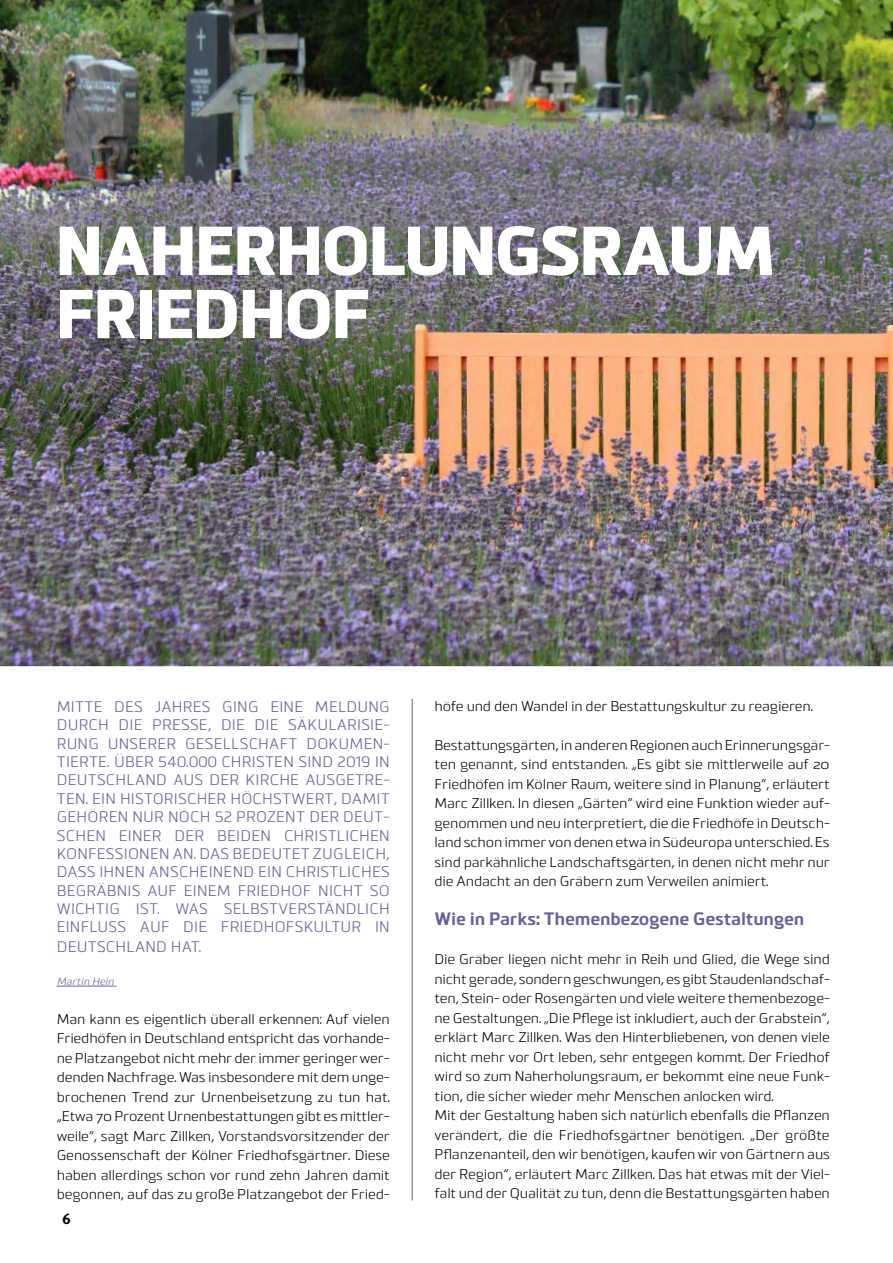
<style>
.page{position:relative;width:893px;height:1263px;background:#fff}
.page>*{position:absolute;margin:0;border:0;box-sizing:border-box;transform-origin:0 0}
.t1{font:800 69px/63.2px "Bitner W00";letter-spacing:-.02em;color:#fff}
.t2{font:700 18px "Bitner W00";letter-spacing:-.01em;color:#686198}
.t3{font:15.3px/18.3px "Bitner W00";letter-spacing:.015em;color:#686198;text-align:justify}
.t4{font:700 15px "Meta Plus";color:#000}
.t5{font:14.1px/19.5px "Bitner W00";letter-spacing:-.01em;color:#000;text-align:justify}
.t6{font:italic 10.5px "Bitner W00";color:#686198}
</style>
<div class="page">
<hr style="left:57px;top:986px;width:59px;height:1px;background:#686198">
<img style="left:0;top:0;width:893px;height:666px">
<hr style="left:412px;top:699px;width:1px;height:501px;background:#686198">
<h1 class="t1" style="left:56px;top:212px;width:721px">NAHERHOLUNGSRAUM<br>FRIEDHOF</h1>
<p class="t3" style="left:57px;top:696px;width:335px">MITTE DES JAHRES GING EINE MELDUNG DURCH DIE PRESSE, DIE DIE SÄKULARISIE-RUNG UNSERER GESELLSCHAFT DOKUMEN-TIERTE. ÜBER 540.000 CHRISTEN SIND 2019 IN DEUTSCHLAND AUS DER KIRCHE AUSGETRE-TEN. EIN HISTORISCHER HÖCHSTWERT, DAMIT GEHÖREN NUR NOCH 52 PROZENT DER DEUT-SCHEN EINER DER BEIDEN CHRISTLICHEN KONFESSIONEN AN. DAS BEDEUTET ZUGLEICH, DASS IHNEN ANSCHEINEND EIN CHRISTLICHES BEGRÄBNIS AUF EINEM FRIEDHOF NICHT SO WICHTIG IST. WAS SELBSTVERSTÄNDLICH EINFLUSS AUF DIE FRIEDHOFSKULTUR IN</p>
<p class="t3" style="left:57px;top:936px;width:146px">DEUTSCHLAND HAT.</p>
<p class="t6" style="left:57px;top:973px;width:59px">Martin Hein</p>
<p class="t5" style="left:57px;top:1007px;width:335px">Man kann es eigentlich überall erkennen: Auf vielen Friedhöfen in Deutschland entspricht das vorhande&shy;ne Platzangebot nicht mehr der immer geringer wer&shy;denden Nachfrage. Was insbesondere mit dem unge&shy;brochenen Trend zur Urnenbeisetzung zu tun hat. „Etwa 70 Prozent Urnenbestattungen gibt es mittler&shy;weile“, sagt Marc Zillken, Vorstandsvorsitzender der Genossenschaft der Kölner Friedhofsgärtner. Diese haben allerdings schon vor rund zehn Jahren damit begonnen, auf das zu große Platzangebot der Fried-</p>
<p class="t4" style="left:62px;top:1210px;width:10px">6</p>
<p class="t5" style="left:434px;top:695px;width:380px">höfe und den Wandel in der Bestattungskultur zu reagieren.</p>
<p class="t5" style="left:434px;top:734px;width:397px">Bestattungsgärten, in anderen Regionen auch Erinnerungsgär&shy;ten genannt, sind entstanden. „Es gibt sie mittlerweile auf 20<br>Friedhöfen im Kölner Raum, weitere sind in Planung“, erläutert Marc Zillken. In diesen „Gärten“ wird eine Funktion wieder auf&shy;genommen und neu interpretiert, die die Friedhöfe in Deutsch&shy;land schon immer von denen etwa in Südeuropa unterschied. Es sind parkähnliche Landschaftsgärten, in denen nicht mehr nur die Andacht an den Gräbern zum Verweilen animiert.</p>
<p class="t2" style="left:434px;top:905px;width:371px">Wie in Parks: Themenbezogene Gestaltungen</p>
<p class="t5" style="left:434px;top:948px;width:397px;text-align:left">Die Gräber liegen nicht mehr in Reih und Glied, die Wege sind nicht gerade, sondern geschwungen, es gibt Staudenlandschaf&shy;ten, Stein- oder Rosengärten und viele weitere themenbezoge&shy;ne Gestaltungen. „Die Pflege ist inkludiert, auch der Grabstein“, erklärt Marc Zillken. Was den Hinterbliebenen, von denen viele nicht mehr vor Ort leben, sehr entgegen kommt. Der Friedhof wird so zum Naherholungsraum, er bekommt eine neue Funk&shy;tion, die sicher wieder mehr Menschen anlocken wird.<br>Mit der Gestaltung haben sich natürlich ebenfalls die Pflanzen verändert, die die Friedhofsgärtner benötigen. „Der größte Pflanzenanteil, den wir benötigen, kaufen wir von Gärtnern aus der Region“, erläutert Marc Zillken. Das hat etwas mit der Viel&shy;falt und der Qualität zu tun, denn die Bestattungsgärten haben</p>
</div>
